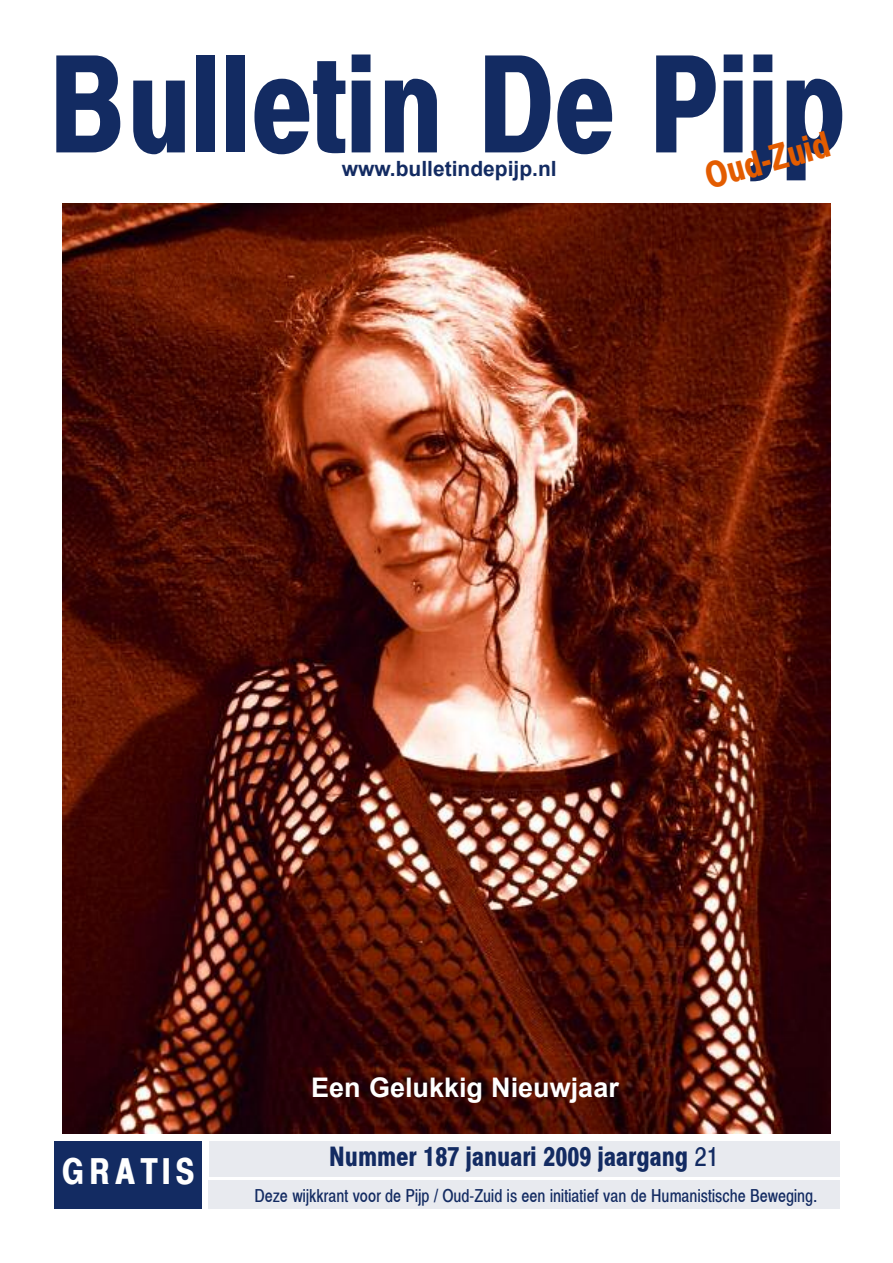
<style>
.page{position:relative;width:893px;height:1263px;background:#fff}
.page>*{position:absolute;margin:0;border:0;box-sizing:border-box;transform-origin:0 0}
.t1{font:700 135px "Xerox Sans Serif Narrow FC";color:#132b62}
.t2{font:700 36px "Xerox Sans Serif Narrow FC";color:#e35c00}
.t3{font:700 36px "Xerox Sans Serif Narrow FC";letter-spacing:.135em;color:#fff}
.t4{font:700 27px "Xerox Sans Serif Narrow FC";color:#132b62}
.t5{font:700 27px "Arial";color:#fff}
.t6{font:700 21px "Arial";color:#132b62}
.t7{font:18px "Xerox Sans Serif Narrow FC";color:#132b62}
.s1{font-weight:400}
</style>
<div class="page">
<div style="left:208px;top:1181px;width:631px;height:28px;background:#e8eaef"></div>
<div style="left:55px;top:1141px;width:147px;height:68px;background:#132b62"></div>
<div style="left:208px;top:1141px;width:631px;height:36px;background:#e8eaef"></div>
<img style="left:63px;top:203px;width:768px;height:931px">
<h1 class="t1" style="left:48px;top:55px;width:799px">Bulletin De Pijp</h1>
<h2 class="t2" style="left:702px;top:164px;width:129px;rotate:-15deg">Oud-Zuid</h2>
<p class="t6" style="left:342px;top:157px;width:217px">www.bulletindepijp.nl</p>
<h3 class="t5" style="left:311px;top:1072px;width:309px">Een Gelukkig Nieuwjaar</h3>
<h2 class="t3" style="left:62px;top:1158px;width:134px">GRATIS</h2>
<h3 class="t4" style="left:329px;top:1147px;width:391px">Nummer 187 januari 2009 jaargang <span class="s1">21</span></h3>
<p class="t7" style="left:254px;top:1189px;width:564px">Deze wijkkrant voor de Pijp / Oud-Zuid is een initiatief van de Humanistische Beweging.</p>
</div>
